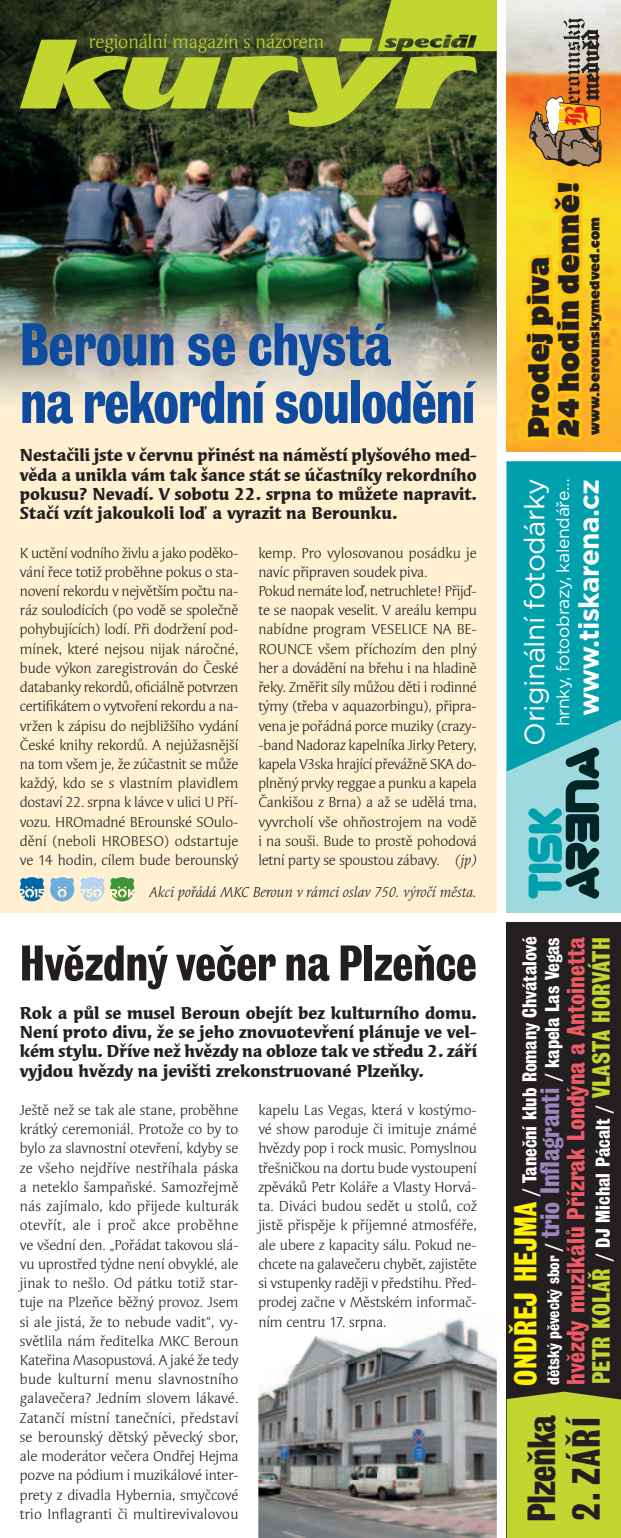
<style>
.page{position:relative;width:621px;height:1538px;background:#fff}
.page>*{position:absolute;margin:0;border:0;box-sizing:border-box;transform-origin:0 0}
.t1{font:63px/57.8px "Grotesque No 9 TOT";letter-spacing:-.02em;color:#0f4ca0}
.t2{font:52.5px "Grotesque No 9 TOT";letter-spacing:-.005em;color:#231f20}
.t3{font:41.12px "Grotesque No 9 TOT";letter-spacing:-.025em;color:#231f20}
.t4{font:28px "Gotham";letter-spacing:-.02em;color:#fff}
.t5{font:700 28px "Gotham";letter-spacing:-.02em;color:#fff}
.t6{font:26.25px/25.2px "Grotesque No 9 TOT";color:#f05a67}
.t7{font:26.25px/29.8px "Motter Corpus Itc DOT";letter-spacing:.02em;color:#231f20}
.t8{font:21px "Grotesque No 9 TOT";letter-spacing:-.005em;color:#fff}
.t9{font:19.25px "Syndor Itc TOT";letter-spacing:-.005em;color:#c1d72f}
.t10{font:700 17.5px/19.2px "Syndor Itc TOT";letter-spacing:.005em;color:#231f20;text-align:justify}
.t11{font:17.5px "Grotesque No 9 TOT";letter-spacing:-.005em;color:#fff}
.t12{font:17.5px "Gotham";letter-spacing:-.02em;color:#fff}
.t13{font:14.88px/19.2px "Syndor Itc TOT";letter-spacing:-.01em;color:#231f20;text-align:justify}
.t14{font:italic 14.88px "Syndor Itc TOT";letter-spacing:-.005em;color:#231f20}
.t15{font:12.25px "Motter Corpus Itc DOT";letter-spacing:.02em;color:#231f20}
.s1{font-style:italic}
.s2{font-size:33.25px;color:#fff101}
.s3{font-size:21px}
.s4{font-size:28px;color:#9c85bd}
.s5{color:#c1d72f}
.s6{font-size:21px;color:#fff}
</style>
<div class="page">
<img style="left:0;top:0;width:496px;height:308px">
<svg style="left:20px;top:38px;width:456px;height:89px;background:#78882c"></svg>
<div style="left:0;top:414px;width:496px;height:499px;background:#fef0d0"></div>
<img style="left:0;top:308px;width:496px;height:106px">
<svg style="left:377px;top:0;width:119px;height:51px;background:#a9bd2d"></svg>
<img style="left:258px;top:1318px;width:238px;height:220px">
<img style="left:259px;top:1318px;width:127px;height:12px">
<svg style="left:20px;top:877px;width:24px;height:24px"></svg>
<svg style="left:50px;top:877px;width:24px;height:24px"></svg>
<svg style="left:80px;top:877px;width:24px;height:24px"></svg>
<svg style="left:110px;top:877px;width:24px;height:24px"></svg>
<div style="left:506px;top:461px;width:114px;height:452px;background:#9ed9e0"></div>
<svg style="left:506px;top:461px;width:114px;height:438px"></svg>
<img style="left:506px;top:0;width:114px;height:451px">
<svg style="left:529px;top:18px;width:71px;height:148px;background:#ba936a"></svg>
<div style="left:506px;top:923px;width:114px;height:615px;background:#231f20"></div>
<div style="left:506px;top:1391px;width:114px;height:147px;background:#c1d72f"></div>
<p class="t9" style="left:89px;top:33px;width:236px">regionální magazín s názorem</p>
<h1 class="t1" style="left:20px;top:319px;width:456px">Beroun se chystá<br>na rekordní soulodění</h1>
<p class="t10" style="left:20px;top:447px;width:458px">Nestačili jste v červnu přinést na náměstí plyšového med&shy;věda a unikla vám tak šance stát se účastníky rekordního pokusu? Nevadí. V sobotu 22. srpna to můžete napravit.<br>Stačí vzít jakoukoli loď a vyrazit na Berounku.</p>
<p class="t13" style="left:20px;top:544px;width:220px">K uctění vodního živlu a jako poděko&shy;vání řece totiž proběhne pokus o sta&shy;novení rekordu v největším počtu na&shy;ráz soulodících (po vodě se společně pohybujících) lodí. Při dodržení pod&shy;mínek, které nejsou nijak náročné, bude výkon zaregistrován do České databanky rekordů, oficiálně potvrzen certifikátem o vytvoření rekordu a na&shy;vržen k zápisu do nejbližšího vydání České knihy rekordů. A nejúžasnější na tom všem je, že zúčastnit se může každý, kdo se s vlastním plavidlem dostaví 22. srpna k lávce v ulici U Pří&shy;vozu. HROmadné BErounské SOulo&shy;dění (neboli HROBESO) odstartuje ve 14 hodin, cílem bude berounský</p>
<p class="t13" style="left:258px;top:544px;width:220px;text-align:left">kemp. Pro vylosovanou posádku je navíc připraven soudek piva.<br>Pokud nemáte loď, netruchlete! Přijď&shy;te se naopak veselit. V areálu kempu nabídne program VESELICE NA BE-ROUNCE všem příchozím den plný her a dovádění na břehu i na hladině řeky. Změřit síly můžou děti i rodinné týmy (třeba v aquazorbingu), připra&shy;vena je pořádná porce muziky (crazy--band Nadoraz kapelníka Jirky Petery, kapela V3ska hrající převážně SKA do&shy;plněný prvky reggae a punku a kapela Čankišou z Brna) a až se udělá tma, vyvrcholí vše ohňostrojem na vodě i na souši. Bude to prostě pohodová letní party se spoustou zábavy. <span class="s1">(jp)</span></p>
<p class="t14" style="left:149px;top:886px;width:328px">Akci pořádá MKC Beroun v rámci oslav 750. výročí města.</p>
<h2 class="t2" style="left:20px;top:944px;width:458px">Hvězdný večer na Plzeňce</h2>
<p class="t10" style="left:20px;top:1005px;width:458px">Rok a půl se musel Beroun obejít bez kulturního domu.<br>Není proto divu, že se jeho znovuotevření plánuje ve vel&shy;kém stylu. Dříve než hvězdy na obloze tak ve středu 2. září vyjdou hvězdy na jevišti zrekonstruované Plzeňky.</p>
<p class="t13" style="left:20px;top:1102px;width:220px">Ještě než se tak ale stane, proběhne krátký ceremoniál. Protože co by to bylo za slavnostní otevření, kdyby se ze všeho nejdříve nestříhala páska a neteklo šampaňské. Samozřejmě nás zajímalo, kdo přijede kulturák otevřít, ale i proč akce proběhne ve všední den. „Pořádat takovou slá&shy;vu uprostřed týdne není obvyklé, ale jinak to nešlo. Od pátku totiž star&shy;tuje na Plzeňce běžný provoz. Jsem si ale jistá, že to nebude vadit“, vy&shy;světlila nám ředitelka MKC Beroun Kateřina Masopustová. A jaké že tedy bude kulturní menu slavnostního galavečera? Jedním slovem lákavé.<br>Zatančí místní tanečníci, představí se berounský dětský pěvecký sbor, ale moderátor večera Ondřej Hejma pozve na pódium i muzikálové inter&shy;prety z divadla Hybernia, smyčcové trio Inflagranti či multirevivalovou</p>
<p class="t13" style="left:258px;top:1102px;width:220px">kapelu Las Vegas, která v kostýmo&shy;vé show paroduje či imituje známé hvězdy pop i rock music. Pomyslnou třešničkou na dortu bude vystoupení zpěváků Petr Koláře a Vlasty Horvá&shy;ta. Diváci budou sedět u stolů, což jistě přispěje k příjemné atmosféře, ale ubere z kapacity sálu. Pokud ne&shy;chcete na galavečeru chybět, zajistěte si vstupenky raději v předstihu. Před&shy;prodej začne v Městském informač-</p>
<p class="t13" style="left:258px;top:1313px;width:129px">ním centru 17. srpna.</p>
<h3 class="t7" style="left:525px;top:438px;width:259px;rotate:-90deg">Prodej piva<br>24 hodin denně!</h3>
<p class="t15" style="left:589px;top:435px;width:220px;rotate:-90deg">www.berounskymedved.com</p>
<h3 class="t4" style="left:523px;top:746px;width:268px;rotate:-90deg">Originální fotodárky</h3>
<p class="t12" style="left:555px;top:726px;width:249px;rotate:-90deg">hrnky, fotoobrazy, kalendáře…</p>
<h3 class="t5" style="left:578px;top:716px;width:239px;rotate:-90deg">www.tiskarena.cz</h3>
<h3 class="t8" style="left:521px;top:1385px;width:451px;rotate:-90deg"><span class="s2">ONDŘEJ HEJMA</span> / Taneční klub Romany Chvátalové</h3>
<p class="t11" style="left:546px;top:1385px;width:449px;rotate:-90deg">dětský pěvecký sbor <span class="s3">/</span> <span class="s4">trio Inflagranti</span> <span class="s3">/ kapela Las Vegas</span></p>
<h3 class="t6" style="left:564px;top:1385px;width:449px;rotate:-90deg">hvězdy muzikálů Přízrak Londýna a Antoinetta<br><span class="s5">PETR KOLÁŘ</span> <span class="s6">/ DJ Michal Pácalt /</span> <span class="s5">VLASTA HORVÁTH</span></h3>
<h3 class="t3" style="left:526px;top:1522px;width:108px;rotate:-90deg">Plzeňka</h3>
<h3 class="t3" style="left:571px;top:1520px;width:105px;rotate:-90deg">2. ZÁŘÍ</h3>
</div>
